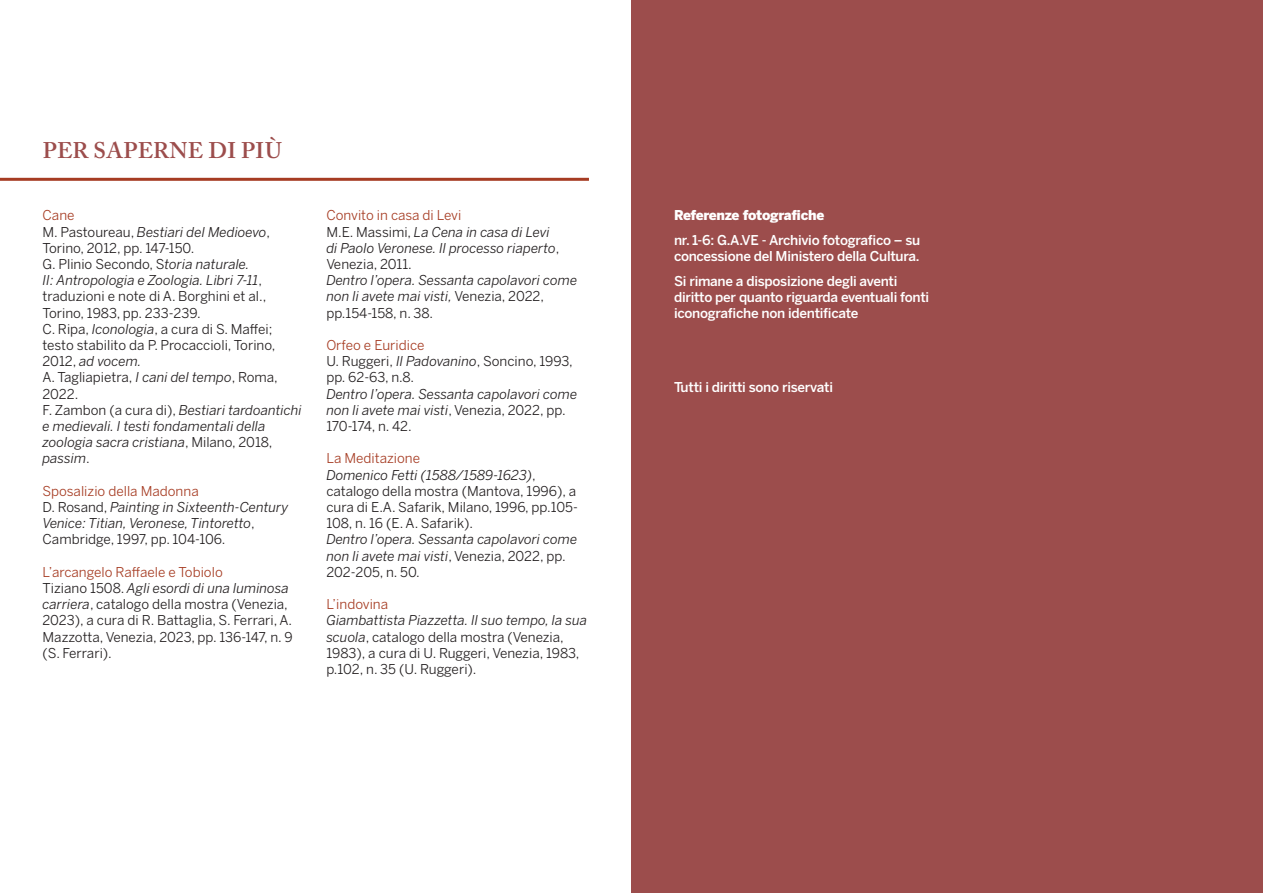
<style>
.page{position:relative;width:1263px;height:893px;background:#fff}
.page>*{position:absolute;margin:0;border:0;box-sizing:border-box;transform-origin:0 0}
.t1{font:600 22.5px "Adobe Caslon Pro";letter-spacing:.015em;color:#9c4d4c}
.t2{font:13.5px/16.2px "Benton Sans";color:#231f20}
.t3{font:italic 13.5px/16.2px "Benton Sans";color:#231f20}
.t4{font:500 13.5px/16.2px "Benton Sans";letter-spacing:-.02em;color:#fff}
.t5{font:900 13.5px "Benton Sans";letter-spacing:-.02em;color:#fff}
.t6{font:13.5px "Benton Sans";color:#a63c23}
.s1{color:#a63c23}
.s2{font-style:italic}
.s3{font-style:normal;color:#a63c23}
.s4{font-style:normal}
</style>
<div class="page">
<hr style="left:0;top:178px;width:589px;height:3px;background:#a63c23">
<div style="left:631px;top:0;width:632px;height:893px;background:#9c4d4c"></div>
<h1 class="t1" style="left:43px;top:137px;width:241px">PER SAPERNE DI PIÙ</h1>
<p class="t2" style="left:43px;top:207px;width:261px"><span class="s1">Cane<br></span>M. Pastoureau, <span class="s2">Bestiari del Medioevo</span>,<br>Torino, 2012, pp. 147-150.<br>G. Plinio Secondo, S<span class="s2">toria naturale.<br>II: Antropologia e Zoologia. Libri 7-11</span>, traduzioni e note di A. Borghini et al.,<br>Torino, 1983, pp. 233-239.<br>C. Ripa, <span class="s2">Iconologia</span>, a cura di S. Maffei; testo stabilito da P. Procaccioli, Torino,<br>2012, <span class="s2">ad vocem.<br></span>A. Tagliapietra, <span class="s2">I cani del tempo</span>, Roma,<br>2022.<br>F. Zambon (a cura di), <span class="s2">Bestiari tardoantichi e medievali. I testi fondamentali della zoologia sacra cristiana</span>, Milano, 2018, <span class="s2">passim</span>.</p>
<p class="t3" style="left:43px;top:483px;width:247px"><span class="s3">Sposalizio della Madonna<br></span><span class="s4">D. Rosand,</span> Painting in Sixteenth-Century Venice: Titian, Veronese, Tintoretto<span class="s4">, Cambridge, 1997, pp. 104-106.</span></p>
<p class="t2" style="left:43px;top:564px;width:252px"><span class="s1">L’arcangelo Raffaele e Tobiolo<br></span>Tiziano 1508. <span class="s2">Agli esordi di una luminosa carriera</span>, catalogo della mostra (Venezia, 2023), a cura di R. Battaglia, S. Ferrari, A.<br>Mazzotta, Venezia, 2023, pp. 136-147, n. 9 (S. Ferrari).</p>
<p class="t3" style="left:326px;top:207px;width:235px"><span class="s3">Convito in casa di Levi<br></span><span class="s4">M.E. Massimi,</span> La Cena in casa di Levi di Paolo Veronese. Il processo riaperto<span class="s4">,<br>Venezia, 2011.</span></p>
<p class="t3" style="left:326px;top:272px;width:252px">Dentro l’opera. Sessanta capolavori come non li avete mai visti, <span class="s4">Venezia, 2022, pp.154-158, n. 38.</span></p>
<p class="t2" style="left:326px;top:337px;width:248px"><span class="s1">Orfeo e Euridice<br></span>U. Ruggeri, <span class="s2">Il Padovanino</span>, Soncino, 1993, pp. 62-63, n.8.</p>
<p class="t3" style="left:326px;top:385px;width:252px">Dentro l’opera. Sessanta capolavori come non li avete mai visti<span class="s4">, Venezia, 2022, pp.<br>170-174, n. 42.</span></p>
<p class="t2" style="left:326px;top:450px;width:253px"><span class="s1">La Meditazione<br></span><span class="s2">Domenico Fetti (1588/1589-1623)</span>, catalogo della mostra (Mantova, 1996), a cura di E.A. Safarik, Milano, 1996, pp.105-<br>108, n. 16 (E. A. Safarik).</p>
<p class="t3" style="left:326px;top:531px;width:252px">Dentro l’opera. Sessanta capolavori come non li avete mai visti<span class="s4">, Venezia, 2022, pp.<br>202-205, n. 50.</span></p>
<p class="t6" style="left:326px;top:596px;width:63px">L’indovina</p>
<p class="t2" style="left:326px;top:612px;width:262px"><span class="s2">Giambattista Piazzetta. Il suo tempo, la sua scuola</span>, catalogo della mostra (Venezia, 1983), a cura di U. Ruggeri, Venezia, 1983, p.102, n. 35 (U. Ruggeri).</p>
<p class="t5" style="left:674px;top:207px;width:152px">Referenze fotografiche</p>
<p class="t4" style="left:674px;top:232px;width:248px">nr. 1-6: G.A.VE - Archivio fotografico – su concessione del Ministero della Cultura.</p>
<p class="t4" style="left:674px;top:273px;width:257px">Si rimane a disposizione degli aventi diritto per quanto riguarda eventuali fonti iconografiche non identificate</p>
<p class="t4" style="left:674px;top:379px;width:161px">Tutti i diritti sono riservati</p>
</div>
